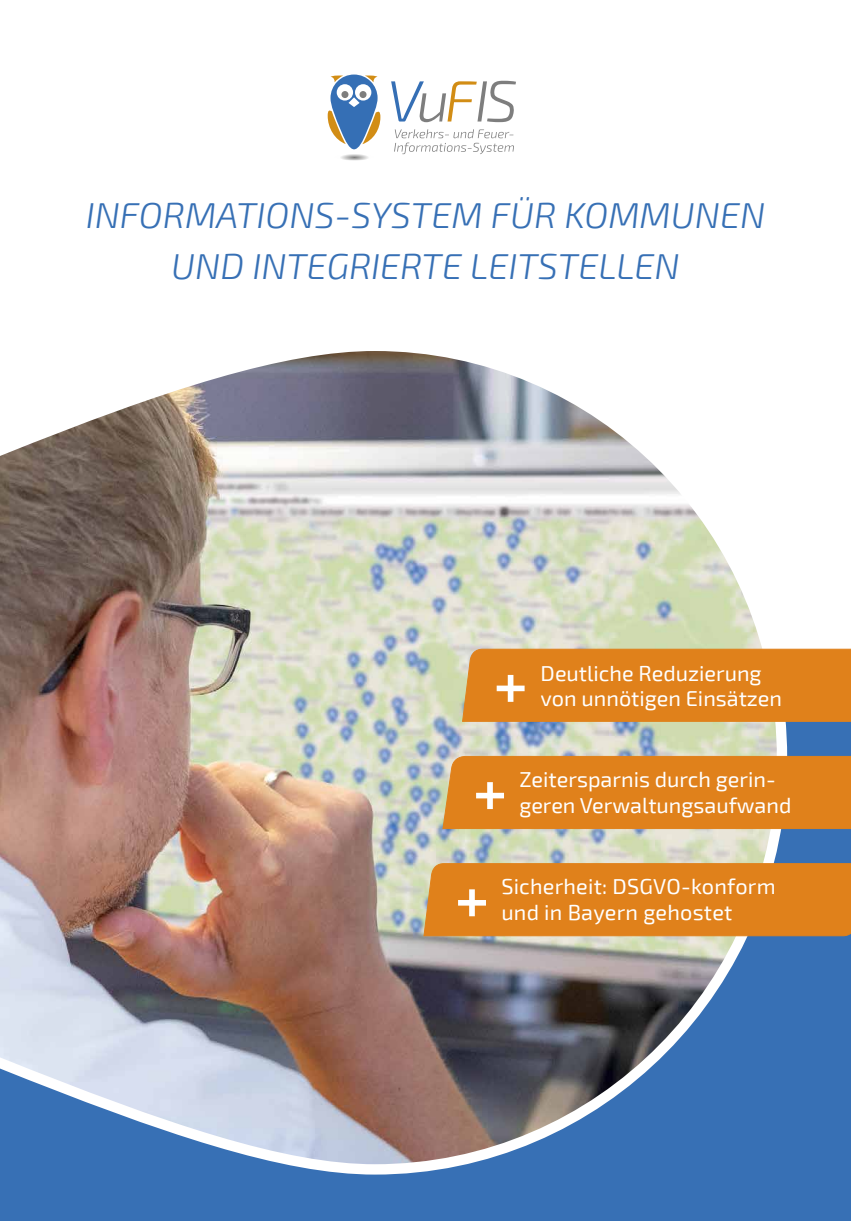
<style>
.page{position:relative;width:851px;height:1221px;background:#fff}
.page>*{position:absolute;margin:0;border:0;box-sizing:border-box;transform-origin:0 0}
.t1{font:600 62.25px "Exo 2";color:#fff}
.t2{font:italic 300 36px/51px "Exo 2";color:#3770b5;text-align:center}
.t3{font:21.6px/26px "Exo 2";color:#fff}
</style>
<div class="page">
<div style="left:0;top:661px;width:850px;height:559px;background:#3770b5"></div>
<img style="left:0;top:351px;width:792px;height:824px">
<svg style="left:327px;top:74px;width:53px;height:86px"></svg>
<svg style="left:391px;top:81px;width:125px;height:41px"></svg>
<svg style="left:394px;top:129px;width:120px;height:25px"></svg>
<div style="left:341px;top:91px;width:7px;height:7px;background:#7e7e7e;border-radius:50%"></div>
<div style="left:359px;top:91px;width:7px;height:7px;background:#7e7e7e;border-radius:50%"></div>
<div style="left:461px;top:648px;width:389px;height:74px;background:#e0811b"></div>
<div style="left:539px;top:664px;width:268px;height:50px;border:1px solid #e0811b"></div>
<div style="left:423px;top:862px;width:427px;height:74px;background:#e0811b"></div>
<div style="left:442px;top:755px;width:408px;height:74px;background:#e0811b"></div>
<h2 class="t2" style="left:86px;top:191px;width:680px">INFORMATIONS-SYSTEM FÜR KOMMUNEN<br>UND INTEGRIERTE LEITSTELLEN</h2>
<h1 class="t1" style="left:493px;top:648px;width:36px">+</h1>
<p class="t3" style="left:540px;top:660px;width:243px">Deutliche Reduzierung von unnötigen Einsätzen</p>
<h1 class="t1" style="left:473px;top:755px;width:36px">+</h1>
<p class="t3" style="left:519px;top:767px;width:273px">Zeitersparnis durch gerin&shy;geren Verwaltungsaufwand</p>
<h1 class="t1" style="left:455px;top:862px;width:36px">+</h1>
<p class="t3" style="left:501px;top:874px;width:276px">Sicherheit: DSGVO-konform und in Bayern gehostet</p>
</div>
